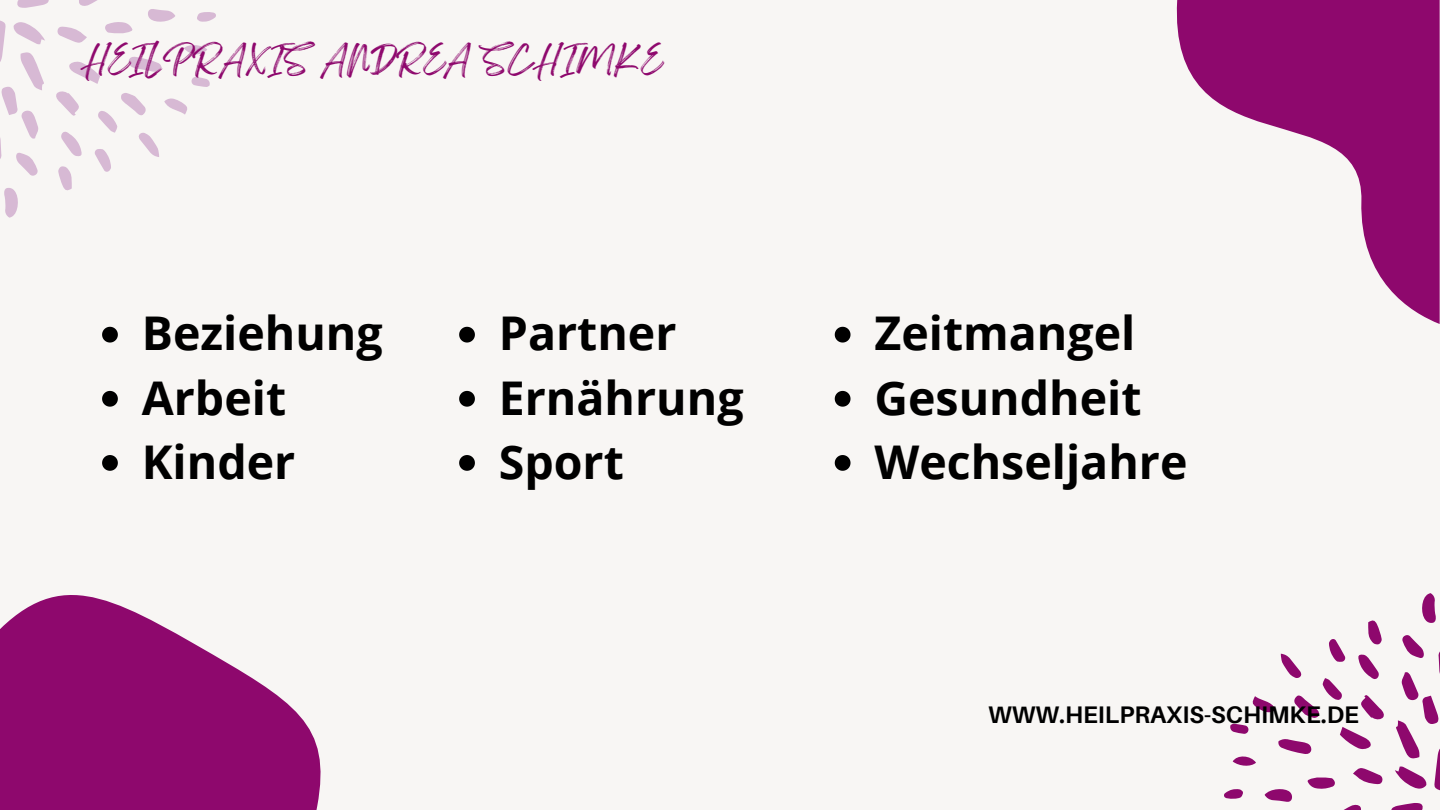
<style>
.page{position:relative;width:1440px;height:810px;background:#f8f6f4}
.page>*{position:absolute;margin:0;border:0;box-sizing:border-box;transform-origin:0 0}
.t1{font:700 46.5px/64.2px "Open Sans";color:#000}
.t2{font:31.5px "Feeling Passionate";color:#8e086d}
.t3{font:700 24px "Aileron";color:#000}
</style>
<div class="page">
<svg style="left:0;top:595px;width:321px;height:215px;fill:#8e086d"></svg>
<svg style="left:1176px;top:0;width:264px;height:324px;fill:#8e086d"></svg>
<svg style="left:69px;top:61px;width:31px;height:23px"></svg>
<svg style="left:129px;top:56px;width:33px;height:16px"></svg>
<svg style="left:4px;top:188px;width:14px;height:30px"></svg>
<svg style="left:56px;top:91px;width:23px;height:25px"></svg>
<svg style="left:58px;top:27px;width:29px;height:16px"></svg>
<svg style="left:17px;top:0;width:32px;height:8px"></svg>
<svg style="left:79px;top:0;width:18px;height:6px"></svg>
<svg style="left:0;top:20px;width:45px;height:156px"></svg>
<svg style="left:61px;top:131px;width:21px;height:25px"></svg>
<svg style="left:148px;top:9px;width:27px;height:13px"></svg>
<svg style="left:105px;top:22px;width:27px;height:12px"></svg>
<svg style="left:58px;top:166px;width:14px;height:25px"></svg>
<svg style="left:95px;top:93px;width:92px;height:79px"></svg>
<svg style="left:184px;top:45px;width:23px;height:10px"></svg>
<svg style="left:197px;top:12px;width:19px;height:10px"></svg>
<svg style="left:192px;top:77px;width:18px;height:10px"></svg>
<svg style="left:1340px;top:727px;width:31px;height:23px"></svg>
<svg style="left:1278px;top:739px;width:33px;height:15px"></svg>
<svg style="left:1422px;top:593px;width:14px;height:30px"></svg>
<svg style="left:1361px;top:695px;width:23px;height:25px"></svg>
<svg style="left:1353px;top:768px;width:29px;height:16px"></svg>
<svg style="left:1391px;top:803px;width:32px;height:7px"></svg>
<svg style="left:1343px;top:804px;width:18px;height:6px"></svg>
<svg style="left:1395px;top:635px;width:45px;height:156px"></svg>
<svg style="left:1358px;top:654px;width:21px;height:25px"></svg>
<svg style="left:1265px;top:789px;width:27px;height:13px"></svg>
<svg style="left:1308px;top:777px;width:27px;height:12px"></svg>
<svg style="left:1368px;top:620px;width:14px;height:24px"></svg>
<svg style="left:1252px;top:639px;width:93px;height:79px"></svg>
<svg style="left:1233px;top:756px;width:23px;height:10px"></svg>
<svg style="left:1224px;top:789px;width:19px;height:10px"></svg>
<svg style="left:1230px;top:724px;width:18px;height:10px"></svg>
<svg style="left:102px;top:327px;width:16px;height:16px"></svg>
<svg style="left:102px;top:391px;width:16px;height:16px"></svg>
<svg style="left:102px;top:455px;width:16px;height:16px"></svg>
<svg style="left:459px;top:327px;width:16px;height:16px"></svg>
<svg style="left:459px;top:391px;width:16px;height:16px"></svg>
<svg style="left:459px;top:455px;width:16px;height:16px"></svg>
<svg style="left:835px;top:327px;width:16px;height:16px"></svg>
<svg style="left:835px;top:391px;width:16px;height:16px"></svg>
<svg style="left:835px;top:455px;width:16px;height:16px"></svg>
<p class="t2" style="left:81px;top:35px;width:583px">HEILPRAXIS ANDREA SCHIMKE</p>
<p class="t1" style="left:142px;top:300px;width:242px">Beziehung<br>Arbeit<br>Kinder</p>
<p class="t1" style="left:499px;top:300px;width:246px">Partner<br>Ernährung<br>Sport</p>
<p class="t1" style="left:874px;top:300px;width:315px">Zeitmangel<br>Gesundheit<br>Wechseljahre</p>
<p class="t3" style="left:988px;top:699px;width:372px">WWW.HEILPRAXIS-SCHIMKE.DE</p>
</div>
